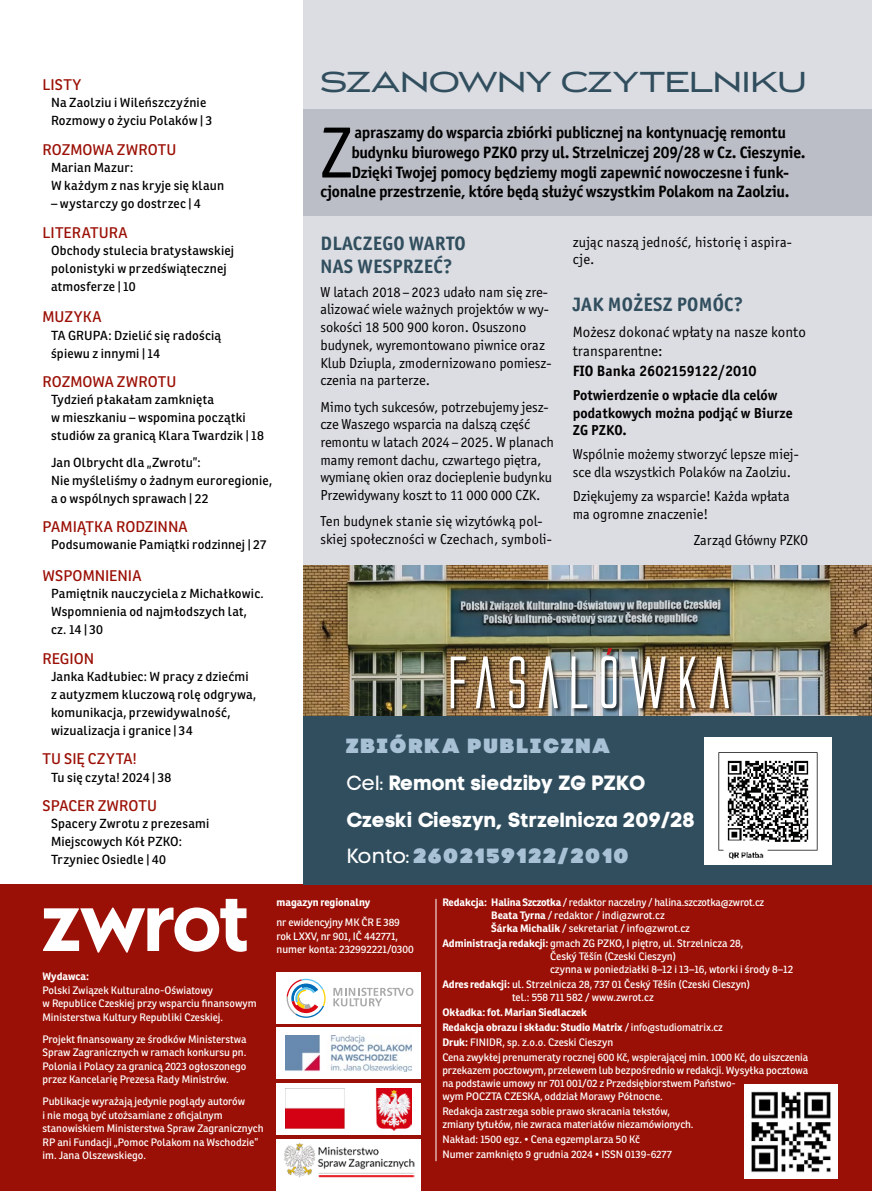
<style>
.page{position:relative;width:872px;height:1191px;background:#fff}
.page>*{position:absolute;margin:0;border:0;box-sizing:border-box;transform-origin:0 0}
.t1{font:72.75px "Officina Sans Itc TOT";color:#000}
.t2{font:32.25px "Luxury Gold";letter-spacing:-.015em;color:#314e5e}
.t3{font:20.55px/36.8px "Code Pro Bold LC";color:#fff}
.t4{font:20.55px "Code Pro Black LC";letter-spacing:.1em;color:#a9c1d5}
.t5{font:700 19.5px/22.5px "Officina Sans Itc TOT";letter-spacing:.015em;color:#314e5e}
.t6{font:700 16.5px "Officina Sans Itc TOT";letter-spacing:-.01em;color:#000}
.t7{font:15px "Ronnia";letter-spacing:.005em;color:#9b1006}
.t8{font:15px/19.5px "Officina Sans Itc TOT";letter-spacing:.005em;color:#000}
.t9{font:700 15px "Officina Sans Itc TOT";letter-spacing:.005em;color:#000}
.t10{font:14.4px/17.7px "Officina Sans Itc TOT";color:#000}
.t11{font:700 14.4px/17.7px "Officina Sans Itc TOT";letter-spacing:.005em;color:#000}
.t12{font:12.75px/18px "Ronnia";letter-spacing:.015em;color:#000}
.t13{font:10.5px/13.5px "Ronnia";color:#fff}
.t14{font:700 10.5px "Ronnia";color:#fff}
.s1{font-family:"Code Pro LC"}
.s2{font-family:"Code Pro LC";color:#fff}
.s3{font-weight:700}
</style>
<div class="page">
<div style="left:0;top:884px;width:872px;height:307px;background:#9b1006"></div>
<svg style="left:43px;top:899px;width:204px;height:53px"></svg>
<img style="left:744px;top:1084px;width:94px;height:94px">
<hr style="left:435px;top:899px;width:1px;height:262px;background:#fff">
<div style="left:276px;top:1027px;width:145px;height:51px;background:#fff"></div>
<img style="left:286px;top:1035px;width:125px;height:36px">
<div style="left:276px;top:972px;width:145px;height:51px;background:#fff"></div>
<svg style="left:333px;top:987px;width:80px;height:19px"></svg>
<svg style="left:286px;top:978px;width:39px;height:39px"></svg>
<div style="left:276px;top:1139px;width:145px;height:52px;background:#fff"></div>
<img style="left:284px;top:1143px;width:130px;height:34px">
<div style="left:276px;top:1083px;width:145px;height:51px;background:#fff"></div>
<img style="left:286px;top:1089px;width:126px;height:41px">
<div style="left:303px;top:0;width:569px;height:884px;background:#dcdde2"></div>
<div style="left:303px;top:109px;width:569px;height:107px;background:#bbbec6"></div>
<div style="left:303px;top:715px;width:569px;height:169px;background:#304e5e"></div>
<img style="left:303px;top:566px;width:569px;height:149px">
<div style="left:450px;top:648px;width:284px;height:66px;background:#000;opacity:.75"></div>
<svg style="left:451px;top:656px;width:15px;height:52px"></svg>
<svg style="left:476px;top:656px;width:19px;height:52px"></svg>
<svg style="left:509px;top:656px;width:15px;height:52px"></svg>
<svg style="left:538px;top:656px;width:20px;height:52px"></svg>
<svg style="left:572px;top:656px;width:15px;height:52px"></svg>
<svg style="left:601px;top:648px;width:15px;height:60px"></svg>
<svg style="left:630px;top:656px;width:35px;height:52px;background:#a7a298"></svg>
<svg style="left:680px;top:656px;width:16px;height:52px"></svg>
<svg style="left:709px;top:656px;width:20px;height:52px"></svg>
<img style="left:705px;top:737px;width:126px;height:127px">
<hr style="left:871px;top:169px;width:1px;height:89px;background:#f9e2e5">
<h3 class="t7" style="left:43px;top:76px;width:40px">LISTY</h3>
<p class="t12" style="left:51px;top:94px;width:163px">Na Zaolziu i Wileńszczyźnie<br>Rozmowy o życiu Polaków | 3</p>
<h3 class="t7" style="left:43px;top:140px;width:135px">ROZMOWA ZWROTU</h3>
<p class="t12" style="left:51px;top:158px;width:175px">Marian Mazur:<br>W każdym z nas kryje się klaun</p>
<p class="t12" style="left:51px;top:194px;width:151px">– wystarczy go dostrzec | 4</p>
<h3 class="t7" style="left:43px;top:223px;width:87px">LITERATURA</h3>
<p class="t12" style="left:51px;top:241px;width:184px">Obchody stulecia bratysławskiej polonistyki w przedświątecznej atmosferze | 10</p>
<h3 class="t7" style="left:43px;top:308px;width:60px">MUZYKA</h3>
<p class="t12" style="left:51px;top:326px;width:172px">TA GRUPA: Dzielić się radością śpiewu z innymi | 14</p>
<h3 class="t7" style="left:43px;top:372px;width:135px">ROZMOWA ZWROTU</h3>
<p class="t12" style="left:51px;top:390px;width:214px">Tydzień płakałam zamknięta<br>w mieszkaniu – wspomina początki studiów za granicą Klara Twardzik | 18</p>
<p class="t12" style="left:51px;top:453px;width:223px">Jan Olbrycht dla „Zwrotu”:<br>Nie myśleliśmy o żadnym euroregionie, a o wspólnych sprawach | 22</p>
<h3 class="t7" style="left:43px;top:517px;width:147px">PAMIĄTKA RODZINNA</h3>
<p class="t12" style="left:51px;top:536px;width:217px">Podsumowanie Pamiątki rodzinnej | 27</p>
<h3 class="t7" style="left:43px;top:566px;width:100px">WSPOMNIENIA</h3>
<p class="t12" style="left:51px;top:584px;width:214px">Pamiętnik nauczyciela z Michałkowic.<br>Wspomnienia od najmłodszych lat, cz. 14 | 30</p>
<h3 class="t7" style="left:43px;top:649px;width:53px">REGION</h3>
<p class="t12" style="left:51px;top:667px;width:207px">Janka Kadłubiec: W pracy z dziećmi z autyzmem kluczową rolę odgrywa, komunikacja, przewidywalność, wizualizacja i granice | 34</p>
<h3 class="t7" style="left:43px;top:749px;width:96px">TU SIĘ CZYTA!</h3>
<p class="t12" style="left:51px;top:768px;width:122px">Tu się czyta! 2024 | 38</p>
<h3 class="t7" style="left:43px;top:796px;width:116px">SPACER ZWROTU</h3>
<p class="t12" style="left:51px;top:814px;width:160px">Spacery Zwrotu z prezesami<br>Miejscowych Kół PZKO:<br>Trzyniec Osiedle | 40</p>
<h2 class="t2" style="left:320px;top:65px;width:488px">SZANOWNY CZYTELNIKU</h2>
<h1 class="t1" style="left:320px;top:111px;width:33px">Z</h1>
<h3 class="t6" style="left:354px;top:123px;width:433px">apraszamy do wsparcia zbiórki publicznej na kontynuację remontu</h3>
<h3 class="t6" style="left:351px;top:142px;width:456px">budynku biurowego PZKO przy ul. Strzelniczej 209/28 w Cz. Cieszynie.</h3>
<h3 class="t6" style="left:351px;top:162px;width:439px">Dzięki Twojej pomocy będziemy mogli zapewnić nowoczesne i funk-</h3>
<h3 class="t6" style="left:320px;top:181px;width:471px">cjonalne przestrzenie, które będą służyć wszystkim Polakom na Zaolziu.</h3>
<h3 class="t5" style="left:320px;top:232px;width:147px">DLACZEGO WARTO<br>NAS WESPRZEĆ?</h3>
<h3 class="t10" style="left:320px;top:283px;width:232px">W latach 2018 –2023 udało nam się zre&shy;alizować wiele ważnych projektów w wy&shy;sokości 18 500 900 koron. Osuszono budynek, wyremontowano piwnice oraz Klub Dziupla, zmodernizowano pomiesz&shy;czenia na parterze.</h3>
<h3 class="t10" style="left:320px;top:398px;width:235px">Mimo tych sukcesów, potrzebujemy jesz&shy;cze Waszego wsparcia na dalszą część remontu w latach 2024–2025. W planach mamy remont dachu, czwartego piętra, wymianę okien oraz docieplenie budynku Przewidywany koszt to 11 000 000 CZK.</h3>
<h3 class="t10" style="left:320px;top:513px;width:233px">Ten budynek stanie się wizytówką pol&shy;skiej społeczności w Czechach, symboli-</h3>
<h3 class="t10" style="left:573px;top:233px;width:221px">zując naszą jedność, historię i aspira&shy;cje.</h3>
<h3 class="t5" style="left:573px;top:293px;width:172px">JAK MOŻESZ POMÓC?</h3>
<h3 class="t8" style="left:573px;top:322px;width:234px">Możesz dokonać wpłaty na nasze konto transparentne:</h3>
<h3 class="t9" style="left:573px;top:361px;width:185px">FIO Banka 2602159122/2010</h3>
<h3 class="t11" style="left:573px;top:386px;width:221px">Potwierdzenie o wpłacie dla celów podatkowych można podjąć w Biurze<br>ZG PZKO.</h3>
<h3 class="t10" style="left:573px;top:446px;width:227px">Wspólnie możemy stworzyć lepsze miej&shy;sce dla wszystkich Polaków na Zaolziu.</h3>
<h3 class="t10" style="left:573px;top:487px;width:218px">Dziękujemy za wsparcie! Każda wpłata ma ogromne znaczenie!</h3>
<h3 class="t10" style="left:694px;top:531px;width:116px">Zarząd Główny PZKO</h3>
<h3 class="t4" style="left:346px;top:733px;width:266px">ZBIÓRKA PUBLICZNA</h3>
<h3 class="t3" style="left:346px;top:764px;width:350px"><span class="s1">Cel:</span> Remont siedziby ZG PZKO<br>Czeski Cieszyn, Strzelnicza 209/28</h3>
<h3 class="t4" style="left:346px;top:843px;width:284px"><span class="s2">Konto:</span> 2602159122/2010</h3>
<p class="t14" style="left:43px;top:969px;width:48px">Wydawca:</p>
<p class="t13" style="left:43px;top:983px;width:215px">Polski Związek Kulturalno-Oświatowy<br>w Republice Czeskiej przy wsparciu finansowym<br>Ministerstwa Kultury Republiki Czeskiej.</p>
<p class="t13" style="left:43px;top:1032px;width:205px;text-align:justify">Projekt finansowany ze środków Ministerstwa Spraw Zagranicznych w ramach konkursu pn.<br>Polonia i Polacy za granicą 2023 ogłoszonego przez Kancelarię Prezesa Rady Ministrów.</p>
<p class="t13" style="left:43px;top:1094px;width:223px">Publikacje wyrażają jedynie poglądy autorów<br>i nie mogą być utożsamiane z oficjalnym stanowiskiem Ministerstwa Spraw Zagranicznych RP ani Fundacji „Pomoc Polakom na Wschodzie” im. Jana Olszewskiego.</p>
<p class="t14" style="left:276px;top:896px;width:95px">magazyn regionalny</p>
<p class="t13" style="left:276px;top:915px;width:139px">nr ewidencyjny MK ČR E 389 rok LXXV, nr 901, IČ 442771, numer konta: 232992221/0300</p>
<p class="t13" style="left:491px;top:896px;width:274px;line-height:12.9px;text-indent:-49px"><span class="s3">Redakcja: Halina Szczotka</span> / redaktor naczelny / halina.szczotka@zwrot.cz<br><span class="s3">Beata Tyrna</span> / redaktor / indi@zwrot.cz<br><span class="s3">Šárka Michalik</span> / sekretariat / info@zwrot.cz</p>
<p class="t13" style="left:550px;top:937px;width:244px;line-height:12.9px;text-indent:-108px"><span class="s3">Administracja redakcji:</span> gmach ZG PZKO, I piętro, ul. Strzelnicza 28,<br>Český Těšín (Czeski Cieszyn)<br>czynna w poniedziałki 8–12 i 13–16, wtorki i środy 8–12</p>
<p class="t13" style="left:512px;top:977px;width:239px;line-height:12.9px;text-indent:-70px"><span class="s3">Adres redakcji:</span> ul. Strzelnicza 28, 737 01 Český Těšín (Czeski Cieszyn) tel.: 558 711 582 / www.zwrot.cz</p>
<p class="t13" style="left:442px;top:1004px;width:367px;line-height:15px"><span class="s3">Okładka: fot. Marian Siedlaczek<br>Redakcja obrazu i składu: Studio Matrix</span> / info@studiomatrix.cz<br><span class="s3">Druk:</span> FINIDR, sp. z.o.o. Czeski Cieszyn<br>Cena zwykłej prenumeraty rocznej 600 Kč, wspierającej min. 1000 Kč, do uiszczenia</p>
<p class="t13" style="left:442px;top:1063px;width:367px;line-height:12.9px">przekazem pocztowym, przelewem lub bezpośrednio w redakcji. Wysyłka pocztowa na podstawie umowy nr 701 001/02 z Przedsiębiorstwem Państwo-<br>wym POCZTA CZESKA, oddział Morawy Północne.</p>
<p class="t13" style="left:442px;top:1104px;width:253px;line-height:12.9px">Redakcja zastrzega sobie prawo skracania tekstów, zmiany tytułów, nie zwraca materiałów niezamówionych.</p>
<p class="t13" style="left:442px;top:1131px;width:231px;line-height:15px">Nakład: 1500 egz. • Cena egzemplarza 50 Kč<br>Numer zamknięto 9 grudnia 2024 • ISSN 0139-6277</p>
</div>
